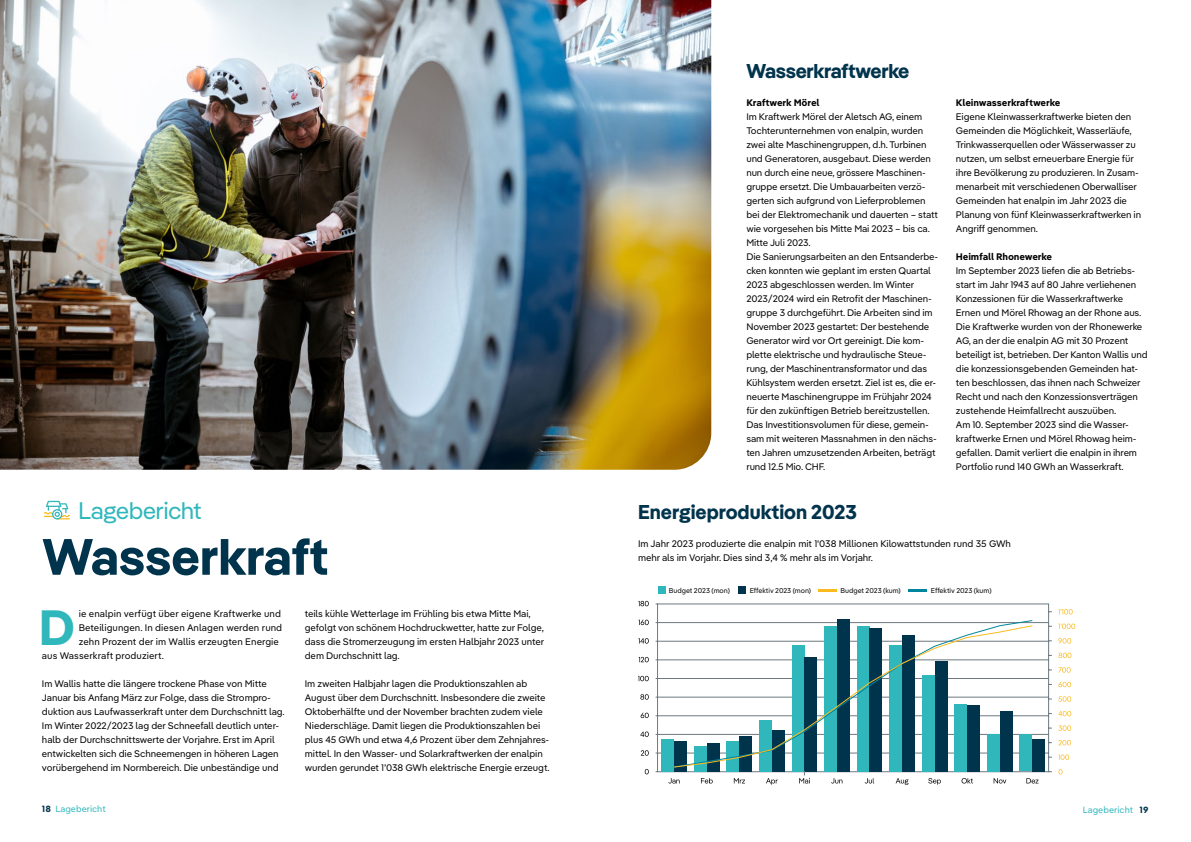
<style>
.page{position:relative;width:1191px;height:842px;background:#fff}
.page>*{position:absolute;margin:0;border:0;box-sizing:border-box;transform-origin:0 0}
.t1{font:700 51px "Pangea";color:#00344d}
.t2{font:700 49.5px "Pangea Text";color:#2fb7bc}
.t3{font:24px "Pangea";color:#2fb7bc}
.t4{font:700 20px "Pangea";letter-spacing:-.015em;color:#00344d}
.t5{font:9.5px/14px "Pangea Text";letter-spacing:-.015em;color:#000}
.t6{font:9.5px "Pangea Text";letter-spacing:.005em;color:#000}
.t7{font:700 9.5px "Pangea Text";letter-spacing:-.015em;color:#000}
.t8{font:9px "Pangea Text";color:#2fb7bc}
.t9{font:7px "Pangea Text";letter-spacing:-.01em;color:#000}
.s1{font-weight:700;color:#00344d}
</style>
<div class="page">
<img style="left:0;top:0;width:711px;height:470px">
<svg style="left:655px;top:603px;width:397px;height:169px"></svg>
<div style="left:661px;top:739px;width:13px;height:32px;background:#2fb7bc"></div>
<div style="left:674px;top:741px;width:13px;height:30px;background:#00344d"></div>
<div style="left:694px;top:746px;width:12px;height:25px;background:#2fb7bc"></div>
<div style="left:706px;top:743px;width:13px;height:28px;background:#00344d"></div>
<div style="left:726px;top:741px;width:13px;height:30px;background:#2fb7bc"></div>
<div style="left:739px;top:736px;width:13px;height:35px;background:#00344d"></div>
<div style="left:759px;top:720px;width:13px;height:51px;background:#2fb7bc"></div>
<div style="left:772px;top:730px;width:12px;height:41px;background:#00344d"></div>
<div style="left:791px;top:645px;width:13px;height:126px;background:#2fb7bc"></div>
<div style="left:804px;top:657px;width:13px;height:114px;background:#00344d"></div>
<div style="left:824px;top:626px;width:13px;height:145px;background:#2fb7bc"></div>
<div style="left:837px;top:619px;width:12px;height:152px;background:#00344d"></div>
<div style="left:856px;top:626px;width:13px;height:145px;background:#2fb7bc"></div>
<div style="left:869px;top:628px;width:13px;height:143px;background:#00344d"></div>
<div style="left:889px;top:645px;width:13px;height:126px;background:#2fb7bc"></div>
<div style="left:902px;top:635px;width:12px;height:136px;background:#00344d"></div>
<div style="left:922px;top:675px;width:12px;height:96px;background:#2fb7bc"></div>
<div style="left:934px;top:661px;width:13px;height:110px;background:#00344d"></div>
<div style="left:954px;top:704px;width:13px;height:67px;background:#2fb7bc"></div>
<div style="left:967px;top:705px;width:13px;height:66px;background:#00344d"></div>
<div style="left:987px;top:734px;width:12px;height:37px;background:#2fb7bc"></div>
<div style="left:999px;top:711px;width:13px;height:60px;background:#00344d"></div>
<div style="left:1019px;top:734px;width:13px;height:37px;background:#2fb7bc"></div>
<div style="left:1032px;top:739px;width:13px;height:32px;background:#00344d"></div>
<svg style="left:638px;top:601px;width:11px;height:5px"></svg>
<svg style="left:1058px;top:609px;width:14px;height:5px"></svg>
<svg style="left:1058px;top:623px;width:17px;height:6px"></svg>
<svg style="left:1058px;top:638px;width:13px;height:5px"></svg>
<svg style="left:1058px;top:653px;width:13px;height:5px"></svg>
<svg style="left:1058px;top:667px;width:12px;height:6px"></svg>
<svg style="left:1058px;top:682px;width:13px;height:5px"></svg>
<svg style="left:1058px;top:696px;width:13px;height:6px"></svg>
<svg style="left:1058px;top:711px;width:13px;height:5px"></svg>
<svg style="left:1058px;top:725px;width:13px;height:6px"></svg>
<svg style="left:1058px;top:740px;width:13px;height:5px"></svg>
<svg style="left:1058px;top:754px;width:11px;height:6px"></svg>
<svg style="left:1058px;top:769px;width:4px;height:5px"></svg>
<svg style="left:638px;top:620px;width:11px;height:5px"></svg>
<svg style="left:638px;top:638px;width:11px;height:6px"></svg>
<svg style="left:639px;top:657px;width:10px;height:5px"></svg>
<svg style="left:638px;top:676px;width:11px;height:5px"></svg>
<svg style="left:640px;top:694px;width:9px;height:6px"></svg>
<svg style="left:640px;top:713px;width:9px;height:5px"></svg>
<svg style="left:640px;top:731px;width:9px;height:6px"></svg>
<svg style="left:641px;top:750px;width:8px;height:6px"></svg>
<svg style="left:645px;top:769px;width:4px;height:5px"></svg>
<svg style="left:668px;top:778px;width:11px;height:5px"></svg>
<svg style="left:701px;top:778px;width:11px;height:5px"></svg>
<svg style="left:734px;top:778px;width:11px;height:5px"></svg>
<svg style="left:766px;top:778px;width:11px;height:7px"></svg>
<svg style="left:831px;top:778px;width:11px;height:5px"></svg>
<svg style="left:864px;top:778px;width:10px;height:5px"></svg>
<svg style="left:895px;top:778px;width:13px;height:7px"></svg>
<svg style="left:928px;top:778px;width:13px;height:7px"></svg>
<svg style="left:961px;top:778px;width:12px;height:5px"></svg>
<svg style="left:993px;top:778px;width:13px;height:5px"></svg>
<svg style="left:1026px;top:778px;width:12px;height:5px"></svg>
<svg style="left:799px;top:771px;width:11px;height:12px"></svg>
<svg style="left:673px;top:619px;width:360px;height:5px"></svg>
<svg style="left:673px;top:624px;width:360px;height:144px"></svg>
<div style="left:658px;top:586px;width:7px;height:8px;background:#2fb7bc"></div>
<div style="left:738px;top:586px;width:8px;height:8px;background:#00344d"></div>
<hr style="left:818px;top:589px;width:18px;height:3px;background:#fbbb1f">
<hr style="left:908px;top:589px;width:18px;height:3px;background:#00859d">
<svg style="left:44px;top:501px;width:26px;height:18px"></svg>
<h3 class="t3" style="left:79px;top:494px;width:124px">Lagebericht</h3>
<h1 class="t1" style="left:43px;top:519px;width:287px">Wasserkraft</h1>
<h2 class="t2" style="left:38px;top:589px;width:39px">D</h2>
<p class="t6" style="left:79px;top:606px;width:204px">ie enalpin verfügt über eigene Kraftwerke und</p>
<p class="t6" style="left:79px;top:620px;width:205px">Beteiligungen. In diesen Anlagen werden rund</p>
<p class="t6" style="left:79px;top:634px;width:202px">zehn Prozent der im Wallis erzeugten Energie</p>
<p class="t6" style="left:42px;top:648px;width:123px">aus Wasserkraft produziert.</p>
<p class="t5" style="left:42px;top:676px;width:244px">Im Wallis hatte die längere trockene Phase von Mitte Januar bis Anfang März zur Folge, dass die Strompro&shy;duktion aus Laufwasserkraft unter dem Durchschnitt lag.<br>Im Winter 2022/2023 lag der Schneefall deutlich unter&shy;halb der Durchschnittswerte der Vorjahre. Erst im April entwickelten sich die Schneemengen in höheren Lagen vorübergehend im Normbereich. Die unbeständige und</p>
<p class="t5" style="left:305px;top:606px;width:241px">teils kühle Wetterlage im Frühling bis etwa Mitte Mai, gefolgt von schönem Hochdruckwetter, hatte zur Folge, dass die Stromerzeugung im ersten Halbjahr 2023 unter dem Durchschnitt lag.</p>
<p class="t5" style="left:305px;top:676px;width:246px">Im zweiten Halbjahr lagen die Produktionszahlen ab August über dem Durchschnitt. Insbesondere die zweite Oktoberhälfte und der November brachten zudem viele Niederschläge. Damit liegen die Produktionszahlen bei plus 45 GWh und etwa 4,6 Prozent über dem Zehnjahres&shy;mittel. In den Wasser- und Solarkraftwerken der enalpin wurden gerundet 1’038 GWh elektrische Energie erzeugt.</p>
<h3 class="t4" style="left:746px;top:56px;width:164px">Wasserkraftwerke</h3>
<p class="t7" style="left:746px;top:95px;width:75px">Kraftwerk Mörel</p>
<p class="t5" style="left:746px;top:109px;width:193px">Im Kraftwerk Mörel der Aletsch AG, einem Tochterunternehmen von enalpin, wurden zwei alte Maschinengruppen, d.h. Turbinen und Generatoren, ausgebaut. Diese werden nun durch eine neue, grössere Maschinen&shy;gruppe ersetzt. Die Umbauarbeiten verzö&shy;gerten sich aufgrund von Lieferproblemen bei der Elektromechanik und dauerten – statt wie vorgesehen bis Mitte Mai 2023 – bis ca.<br>Mitte Juli 2023.<br>Die Sanierungsarbeiten an den Entsanderbe&shy;cken konnten wie geplant im ersten Quartal 2023 abgeschlossen werden. Im Winter 2023/2024 wird ein Retrofit der Maschinen&shy;gruppe 3 durchgeführt. Die Arbeiten sind im November 2023 gestartet: Der bestehende Generator wird vor Ort gereinigt. Die kom&shy;plette elektrische und hydraulische Steue&shy;rung, der Maschinentransformator und das Kühlsystem werden ersetzt. Ziel ist es, die er&shy;neuerte Maschinengruppe im Frühjahr 2024 für den zukünftigen Betrieb bereitzustellen.<br>Das Investitionsvolumen für diese, gemein&shy;sam mit weiteren Massnahmen in den nächs&shy;ten Jahren umzusetzenden Arbeiten, beträgt rund 12.5 Mio. CHF.</p>
<h3 class="t4" style="left:638px;top:497px;width:220px">Energieproduktion 2023</h3>
<p class="t5" style="left:638px;top:536px;width:374px">Im Jahr 2023 produzierte die enalpin mit 1'038 Millionen Kilowattstunden rund 35 GWh mehr als im Vorjahr. Dies sind 3,4 % mehr als im Vorjahr.</p>
<p class="t9" style="left:669px;top:585px;width:62px">Budget 2023 (mon)</p>
<p class="t9" style="left:749px;top:585px;width:63px">Effektiv 2023 (mon)</p>
<p class="t9" style="left:840px;top:585px;width:62px">Budget 2023 (kum)</p>
<p class="t9" style="left:930px;top:585px;width:62px">Effektiv 2023 (kum)</p>
<p class="t7" style="left:956px;top:95px;width:106px">Kleinwasserkraftwerke</p>
<p class="t5" style="left:956px;top:109px;width:187px">Eigene Kleinwasserkraftwerke bieten den Gemeinden die Möglichkeit, Wasserläufe, Trinkwasserquellen oder Wässerwasser zu nutzen, um selbst erneuerbare Energie für ihre Bevölkerung zu produzieren. In Zusam&shy;menarbeit mit verschiedenen Oberwalliser Gemeinden hat enalpin im Jahr 2023 die Planung von fünf Kleinwasserkraftwerken in Angriff genommen.</p>
<p class="t7" style="left:956px;top:249px;width:98px">Heimfall Rhonewerke</p>
<p class="t5" style="left:956px;top:263px;width:193px">Im September 2023 liefen die ab Betriebs&shy;start im Jahr 1943 auf 80 Jahre verliehenen Konzessionen für die Wasserkraftwerke Ernen und Mörel Rhowag an der Rhone aus.<br>Die Kraftwerke wurden von der Rhonewerke AG, an der die enalpin AG mit 30 Prozent beteiligt ist, betrieben. Der Kanton Wallis und die konzessionsgebenden Gemeinden hat&shy;ten beschlossen, das ihnen nach Schweizer Recht und nach den Konzessionsverträgen zustehende Heimfallrecht auszuüben.<br>Am 10. September 2023 sind die Wasser&shy;kraftwerke Ernen und Mörel Rhowag heim&shy;gefallen. Damit verliert die enalpin in ihrem Portfolio rund 140 GWh an Wasserkraft.</p>
<p class="t8" style="left:42px;top:802px;width:65px"><span class="s1">18</span> Lagebericht</p>
<p class="t8" style="left:1082px;top:803px;width:67px">Lagebericht <span class="s1">19</span></p>
</div>
